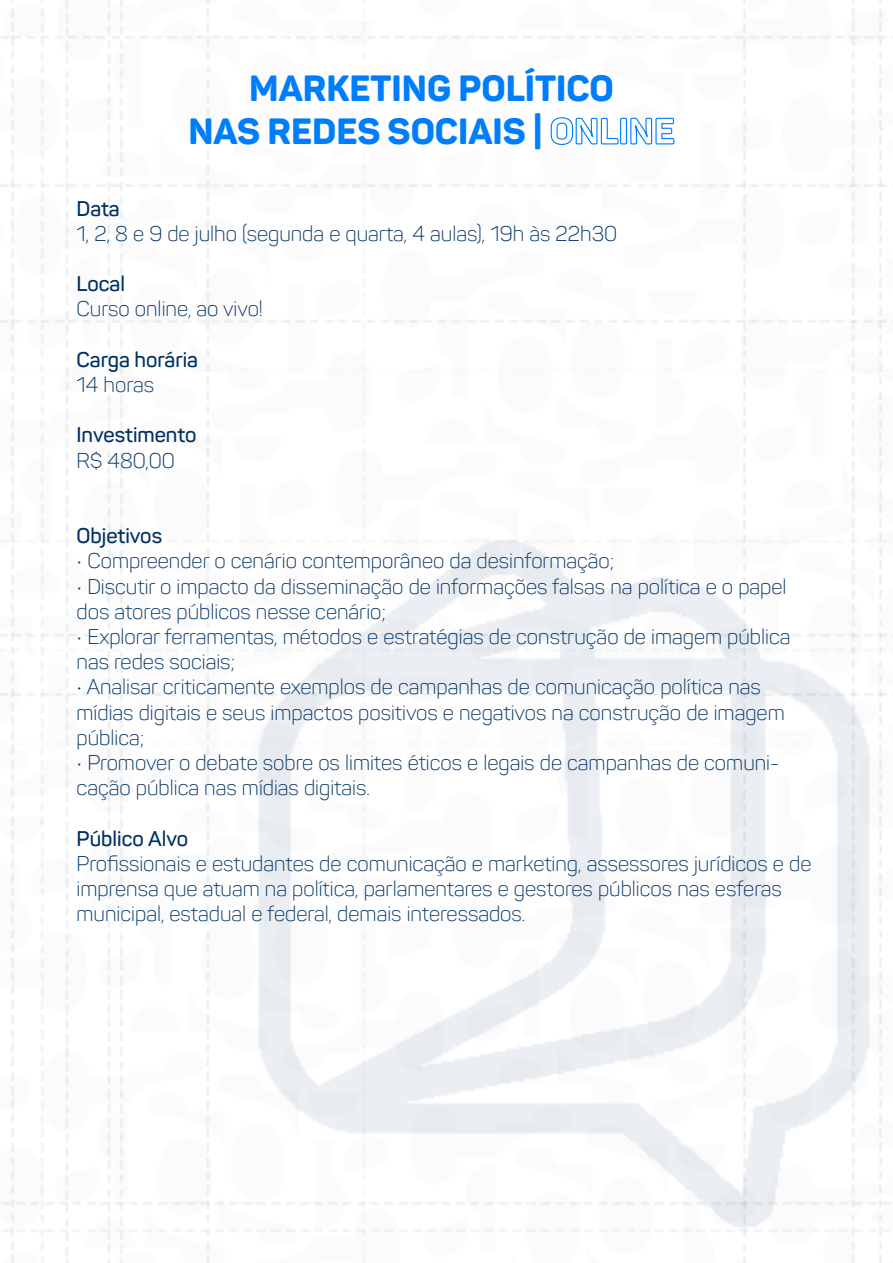
<style>
.page{position:relative;width:893px;height:1263px;background:#fff}
.page>*{position:absolute;margin:0;border:0;box-sizing:border-box;transform-origin:0 0}
.t1{font:800 36px/43.2px "Panton";color:#007dfa}
.t2{font:300 21px/25.2px "Panton";color:#003162}
.t3{font:600 21px "Panton";color:#003162}
</style>
<div class="page">
<img style="left:206px;top:0;width:4px;height:1263px">
<img style="left:851px;top:0;width:4px;height:1263px">
<img style="left:11px;top:0;width:3px;height:1263px">
<img style="left:120px;top:0;width:3px;height:1263px">
<img style="left:65px;top:0;width:4px;height:1263px">
<img style="left:0;top:691px;width:893px;height:8px">
<img style="left:11px;top:740px;width:872px;height:9px">
<img style="left:0;top:646px;width:883px;height:8px">
<img style="left:0;top:630px;width:893px;height:8px">
<img style="left:11px;top:302px;width:872px;height:8px">
<img style="left:0;top:538px;width:886px;height:8px">
<img style="left:11px;top:430px;width:872px;height:8px">
<img style="left:11px;top:366px;width:872px;height:8px">
<img style="left:11px;top:262px;width:872px;height:8px">
<img style="left:11px;top:215px;width:872px;height:8px">
<img style="left:0;top:182px;width:893px;height:8px">
<img style="left:11px;top:1168px;width:872px;height:8px">
<img style="left:1px;top:1198px;width:890px;height:8px">
<img style="left:3px;top:1226px;width:888px;height:8px">
<svg style="left:258px;top:540px;width:611px;height:687px"></svg>
<svg style="left:550px;top:117px;width:69px;height:28px"></svg>
<div style="left:620px;top:118px;width:7px;height:26px;border:1px solid #007dfa"></div>
<svg style="left:630px;top:117px;width:45px;height:28px"></svg>
<h1 class="t1" style="left:188px;top:66px;width:427px;text-indent:61px">MARKETING POLÍTICO<br>NAS REDES SOCIAIS |</h1>
<p class="t3" style="left:77px;top:195px;width:45px">Data</p>
<p class="t2" style="left:77px;top:221px;width:542px">1, 2, 8 e 9 de julho (segunda e quarta, 4 aulas), 19h às 22h30</p>
<p class="t3" style="left:77px;top:271px;width:50px">Local</p>
<p class="t2" style="left:77px;top:296px;width:188px">Curso online, ao vivo!</p>
<p class="t3" style="left:77px;top:346px;width:123px">Carga horária</p>
<p class="t2" style="left:77px;top:372px;width:79px">14 horas</p>
<p class="t3" style="left:77px;top:422px;width:122px">Investimento</p>
<p class="t2" style="left:77px;top:448px;width:100px">R$ 480,00</p>
<p class="t3" style="left:77px;top:523px;width:87px">Objetivos</p>
<p class="t2" style="left:77px;top:548px;width:540px">• Compreender o cenário contemporâneo da desinformação;</p>
<p class="t2" style="left:77px;top:574px;width:711px">• Discutir o impacto da disseminação de informações falsas na política e o papel dos atores públicos nesse cenário;</p>
<p class="t2" style="left:77px;top:624px;width:715px">• Explorar ferramentas, métodos e estratégias de construção de imagem pública nas redes sociais;</p>
<p class="t2" style="left:77px;top:674px;width:710px">• Analisar criticamente exemplos de campanhas de comunicação política nas mídias digitais e seus impactos positivos e negativos na construção de imagem pública;</p>
<p class="t2" style="left:77px;top:750px;width:704px">• Promover o debate sobre os limites éticos e legais de campanhas de comuni&shy;cação pública nas mídias digitais.</p>
<p class="t3" style="left:77px;top:825px;width:113px">Público Alvo</p>
<p class="t2" style="left:77px;top:851px;width:736px">Profissionais e estudantes de comunicação e marketing, assessores jurídicos e de imprensa que atuam na política, parlamentares e gestores públicos nas esferas municipal, estadual e federal, demais interessados.</p>
</div>
